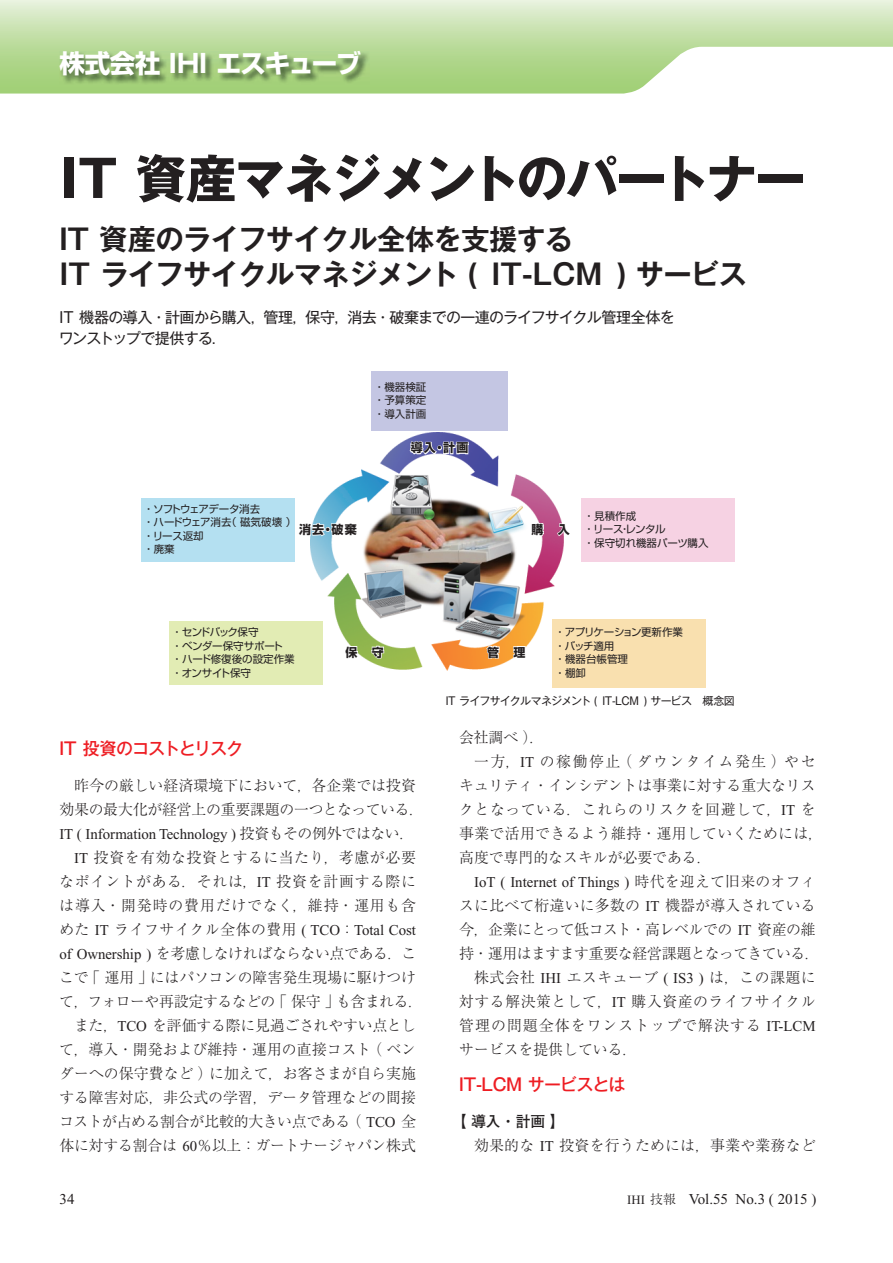
<style>
.page{position:relative;width:893px;height:1263px;background:#fff}
.page>*{position:absolute;margin:0;border:0;box-sizing:border-box;transform-origin:0 0}
.t1{font:700 51px "Gothic MB101 Pro";letter-spacing:-.05em;color:#231f20}
.t2{font:700 28.5px/34.5px "Gothic MB101 Pro De";letter-spacing:-.025em;color:#231f20}
.t3{font:700 25.5px "Shin Go Pro";letter-spacing:-.025em;color:#fff}
.t4{font:500 17.25px "Gothic MB101 Pro";letter-spacing:-.055em;color:#ee1d23}
.t5{font:300 15px/24px "Ryumin Pro";letter-spacing:.005em;color:#231f20;text-align:center}
.t6{font:15px "Times New Roman";color:#231f20}
.t7{font:15px/21px "Gothic MB101 Pro";letter-spacing:-.04em;color:#231f20}
.t8{font:300 15px "Ryumin Pro";letter-spacing:.035em;color:#231f20}
.t9{font:300 15px "Ryumin Pro";letter-spacing:-.025em;color:#231f20}
.t10{font:300 15px "Ryumin Pro";letter-spacing:-.035em;color:#231f20}
.t11{font:300 15px "Ryumin Pro";letter-spacing:.075em;color:#231f20}
.t12{font:300 15px "Ryumin Pro";letter-spacing:.04em;color:#231f20}
.t13{font:300 15px "Ryumin Pro";letter-spacing:.025em;color:#231f20}
.t14{font:300 15px "Ryumin Pro";letter-spacing:.105em;color:#231f20}
.t15{font:700 15px "Futo Go B101 Pro";color:#231f20}
.t16{font:700 12px "Shin Go Pro";letter-spacing:.1em;color:#231f20}
.t17{font:10.95px "Gothic MB101 Pro";letter-spacing:-.055em;color:#231f20}
.t18{font:10.5px/13.5px "Shin Go Pro";letter-spacing:-.015em;color:#231f20}
.s1{font-family:"Ryumin Pro";font-weight:300}
.s2{font-family:"Times New Roman";font-weight:400}
.s3{font-size:12.75px}
.s4{font-family:"Ryumin Pro";font-weight:300;font-size:12.75px}
</style>
<div class="page">
<svg style="left:0;top:0;width:893px;height:94px;background:#cce4b5"></svg>
<img style="left:60px;top:51px;width:309px;height:33px">
<img style="left:311px;top:433px;width:253px;height:238px">
<svg style="left:409px;top:440px;width:60px;height:16px"></svg>
<svg style="left:310px;top:522px;width:50px;height:18px"></svg>
<svg style="left:344px;top:645px;width:15px;height:15px"></svg>
<svg style="left:371px;top:645px;width:14px;height:14px"></svg>
<svg style="left:484px;top:645px;width:16px;height:14px"></svg>
<svg style="left:512px;top:645px;width:15px;height:14px"></svg>
<svg style="left:526px;top:522px;width:19px;height:15px"></svg>
<svg style="left:556px;top:523px;width:8px;height:14px"></svg>
<div style="left:372px;top:371px;width:136px;height:59px;background:#c4c6e3"></div>
<div style="left:581px;top:498px;width:153px;height:63px;background:#f6d2e3"></div>
<div style="left:552px;top:619px;width:153px;height:68px;background:#f9e0af"></div>
<div style="left:170px;top:621px;width:153px;height:64px;background:#e2ecb4"></div>
<div style="left:142px;top:498px;width:153px;height:63px;background:#b4e0f1"></div>
<h3 class="t3" style="left:59px;top:44px;width:303px">株式会社 IHI エスキューブ</h3>
<h1 class="t1" style="left:60px;top:136px;width:748px">IT 資産マネジメントのパートナー</h1>
<h2 class="t2" style="left:59px;top:219px;width:690px">IT 資産のライフサイクル全体を支援する<br>IT ライフサイクルマネジメント (｠IT-LCM｠) サービス</h2>
<p class="t7" style="left:59px;top:304px;width:618px">IT 機器の導入・計画から購入，管理，保守，消去・破棄までの一連のライフサイクル管理全体をワンストップで提供する．</p>
<p class="t18" style="left:374px;top:379px;width:54px;text-align:justify">・機器検証・予算策定・導入計画</p>
<p class="t18" style="left:143px;top:501px;width:154px">・ソフトウェアデータ消去<br>・ハードウェア消去（ 磁気破壊 ）・リース返却<br>・廃棄</p>
<p class="t16" style="left:299px;top:520px;width:59px">消去・破棄</p>
<p class="t16" style="left:411px;top:438px;width:59px">導入・計画</p>
<p class="t16" style="left:531px;top:520px;width:40px">購　入</p>
<p class="t18" style="left:584px;top:508px;width:126px">・見積作成<br>・リース・レンタル<br>・保守切れ機器パーツ購入</p>
<p class="t18" style="left:172px;top:624px;width:124px">・センドバック保守<br>・ベンダー保守サポート・ハード修復後の設定作業・オンサイト保守</p>
<p class="t16" style="left:345px;top:643px;width:40px">保　守</p>
<p class="t16" style="left:487px;top:643px;width:40px">管　理</p>
<p class="t18" style="left:555px;top:624px;width:130px">・アプリケーション更新作業・バッチ適用<br>・機器台帳管理<br>・棚卸</p>
<p class="t17" style="left:446px;top:692px;width:290px">IT ライフサイクルマネジメント (｠IT-LCM｠) サービス　概念図</p>
<p class="t4" style="left:59px;top:734px;width:186px">IT 投資のコストとリスク</p>
<p class="t5" style="left:59px;top:772px;width:366px">昨今の厳しい経済環境下において，各企業では投資<br>効果の最大化が経営上の重要課題の一つとなっている．</p>
<p class="t6" style="left:59px;top:825px;width:356px">IT ( Information Technology ) <span class="s1">投資もその例外ではない．</span></p>
<p class="t5" style="left:59px;top:844px;width:365px"><span class="s2">IT</span> 投資を有効な投資とするに当たり，考慮が必要<br>なポイントがある．それは，<span class="s2">IT</span> 投資を計画する際には導入・開発時の費用だけでなく，維持・運用も含めた <span class="s2">IT</span> ライフサイクル全体の費用 <span class="s2">( TCO</span>：<span class="s2">Total Cost of Ownership )</span> を考慮しなければならない点である．ここで「運用」にはパソコンの障害発生現場に駆けつけて，フォローや再設定するなどの「保守」も含まれる．また，<span class="s2">TCO</span> を評価する際に見過ごされやすい点とし<br>て，導入・開発および維持・運用の直接コスト（ベンダーへの保守費など）に加えて，お客さまが自ら実施する障害対応，非公式の学習，データ管理などの間接コストが占める割合が比較的大きい点である（ <span class="s2">TCO</span> 全体に対する割合は <span class="s2">60</span>％以上：ガートナージャパン株式</p>
<p class="t5" style="left:459px;top:724px;width:87px">会社調べ）．</p>
<p class="t14" style="left:474px;top:749px;width:343px">一方，<span class="s2">IT</span> の稼働停止（ダウンタイム発生）やセ</p>
<p class="t5" style="left:459px;top:772px;width:358px">キュリティ・インシデントは事業に対する重大なリス</p>
<p class="t12" style="left:459px;top:797px;width:358px">クとなっている．これらのリスクを回避して，<span class="s2">IT</span> を</p>
<p class="t13" style="left:459px;top:821px;width:365px">事業で活用できるよう維持・運用していくためには，</p>
<p class="t5" style="left:459px;top:844px;width:254px">高度で専門的なスキルが必要である．</p>
<p class="t6" style="left:474px;top:873px;width:343px">IoT ( Internet of Things ) <span class="s1">時代を迎えて旧来のオフィ</span></p>
<p class="t5" style="left:459px;top:892px;width:358px">スに比べて桁違いに多数の <span class="s2">IT</span> 機器が導入されている</p>
<p class="t9" style="left:459px;top:917px;width:358px">今，企業にとって低コスト・高レベルでの <span class="s2">IT</span> 資産の維</p>
<p class="t10" style="left:459px;top:941px;width:362px">持・運用はますます重要な経営課題となってきている．</p>
<p class="t8" style="left:474px;top:965px;width:343px">株式会社 <span class="s2">IHI</span> エスキューブ <span class="s2">( IS3 )</span> は，この課題に</p>
<p class="t8" style="left:459px;top:989px;width:358px">対する解決策として，<span class="s2">IT</span> 購入資産のライフサイクル</p>
<p class="t11" style="left:459px;top:1013px;width:358px">管理の問題全体をワンストップで解決する <span class="s2">IT-LCM</span></p>
<p class="t5" style="left:459px;top:1036px;width:180px">サービスを提供している．</p>
<p class="t4" style="left:459px;top:1070px;width:168px">IT-LCM サービスとは</p>
<p class="t15" style="left:452px;top:1109px;width:114px">【導入・計画】</p>
<p class="t5" style="left:474px;top:1132px;width:343px">効果的な <span class="s2">IT</span> 投資を行うためには，事業や業務など</p>
<p class="t6" style="left:60px;top:1191px;width:16px">34</p>
<p class="t6" style="left:627px;top:1191px;width:191px"><span class="s3">IHI</span> <span class="s4">技報　</span>Vol.55 No.3 ( 2015 )</p>
</div>
